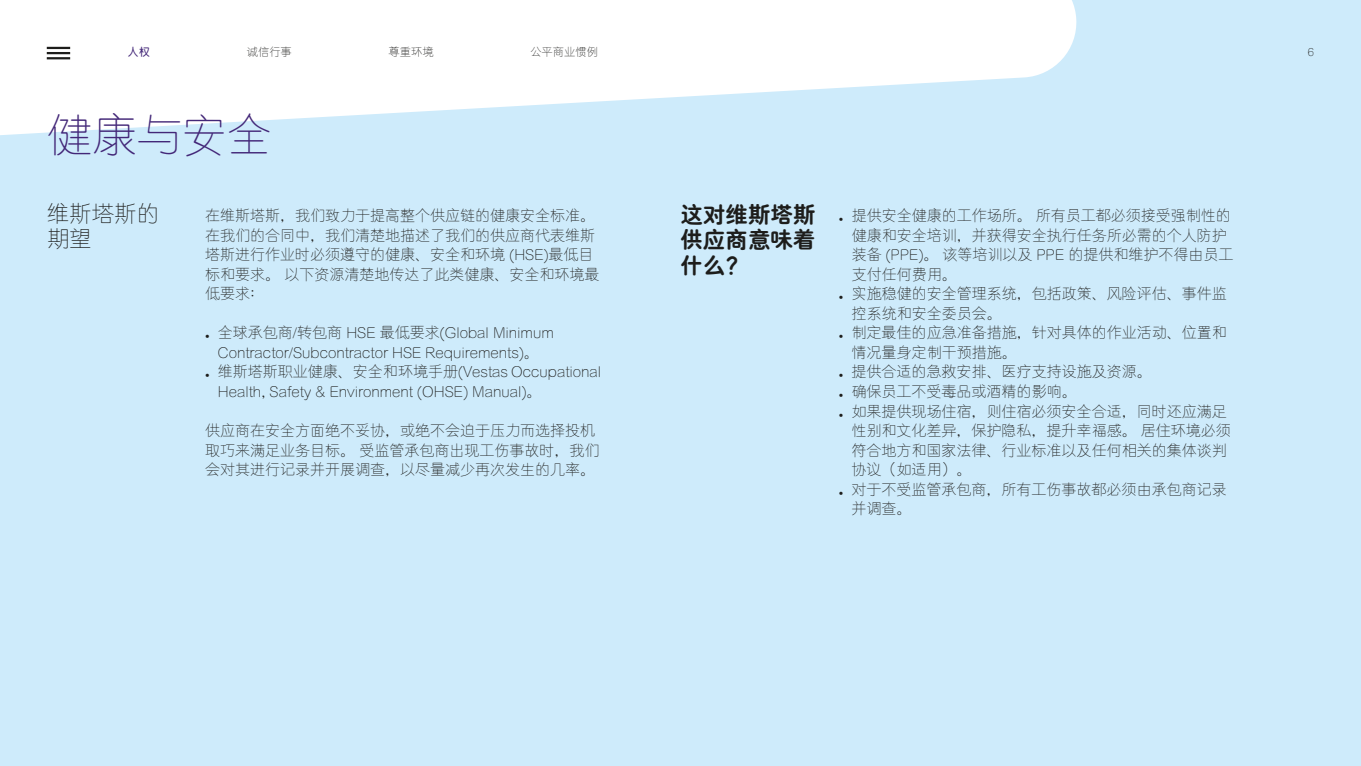
<style>
.page{position:relative;width:1361px;height:766px;background:#fff}
.page>*{position:absolute;margin:0;border:0;box-sizing:border-box;transform-origin:0 0}
.t1{font:300 45px "C Yuen GB";color:#432778}
.t2{font:800 22.5px/25.5px "C Yuen GB";color:#1d1d1b;text-align:justify}
.t3{font:300 22.5px/25.5px "C Yuen GB";color:#1d1d1b}
.t4{font:300 15px/19.5px "C Yuen GB";color:#1d1d1b}
.t5{font:300 11.25px "C Yuen GB";color:#1d1d1b}
.t6{font:600 11.25px "C Yuen GB";color:#432778}
.s1{font-weight:800}
</style>
<div class="page">
<div style="left:0;top:0;width:1361px;height:765px;background:#ceebfb"></div>
<svg style="left:0;top:0;width:1077px;height:135px;fill:#fff"></svg>
<hr style="left:47px;top:47px;width:23px;height:2px;background:#1d1d1b">
<hr style="left:47px;top:52px;width:23px;height:2px;background:#1d1d1b">
<hr style="left:47px;top:57px;width:23px;height:2px;background:#1d1d1b">
<p class="t6" style="left:128px;top:46px;width:24px">人权</p>
<p class="t5" style="left:247px;top:46px;width:46px">诚信行事</p>
<p class="t5" style="left:389px;top:46px;width:46px">尊重环境</p>
<p class="t5" style="left:530px;top:46px;width:69px">公平商业惯例</p>
<p class="t5" style="left:1308px;top:46px;width:8px">6</p>
<h1 class="t1" style="left:47px;top:111px;width:227px">健康与安全</h1>
<h2 class="t3" style="left:47px;top:201px;width:114px">维斯塔斯的期望</h2>
<p class="t4" style="left:205px;top:206px;width:396px">在维斯塔斯，我们致力于提高整个供应链的健康安全标准。在我们的合同中，我们清楚地描述了我们的供应商代表维斯塔斯进行作业时必须遵守的健康、安全和环境 (HSE)最低目标和要求。 以下资源清楚地传达了此类健康、安全和环境最低要求：</p>
<p class="t4" style="left:205px;top:323px;width:350px"><span class="s1">.</span> 全球承包商/转包商 HSE 最低要求(Global Minimum</p>
<p class="t4" style="left:218px;top:343px;width:322px">Contractor/Subcontractor HSE Requirements)。</p>
<p class="t4" style="left:205px;top:362px;width:397px"><span class="s1">.</span> 维斯塔斯职业健康、安全和环境手册(Vestas Occupational</p>
<p class="t4" style="left:218px;top:382px;width:325px">Health, Safety &amp; Environment (OHSE) Manual)。</p>
<p class="t4" style="left:205px;top:421px;width:396px">供应商在安全方面绝不妥协，或绝不会迫于压力而选择投机取巧来满足业务目标。 受监管承包商出现工伤事故时，我们会对其进行记录并开展调查，以尽量减少再次发生的几率。</p>
<h2 class="t2" style="left:680px;top:202px;width:137px">这对维斯塔斯供应商意味着什么？</h2>
<p class="t4" style="left:839px;top:206px;width:393px"><span class="s1">.</span> 提供安全健康的工作场所。 所有员工都必须接受强制性的</p>
<p class="t4" style="left:851px;top:226px;width:376px">健康和安全培训，并获得安全执行任务所必需的个人防护</p>
<p class="t4" style="left:851px;top:245px;width:383px">装备 (PPE)。 该等培训以及 PPE 的提供和维护不得由员工</p>
<p class="t4" style="left:851px;top:265px;width:106px">支付任何费用。</p>
<p class="t4" style="left:839px;top:284px;width:389px"><span class="s1">.</span> 实施稳健的安全管理系统，包括政策、风险评估、事件监</p>
<p class="t4" style="left:851px;top:304px;width:151px">控系统和安全委员会。</p>
<p class="t4" style="left:839px;top:323px;width:389px"><span class="s1">.</span> 制定最佳的应急准备措施，针对具体的作业活动、位置和</p>
<p class="t4" style="left:851px;top:343px;width:166px">情况量身定制干预措施。</p>
<p class="t4" style="left:839px;top:362px;width:314px"><span class="s1">.</span> 提供合适的急救安排、医疗支持设施及资源。</p>
<p class="t4" style="left:839px;top:382px;width:239px"><span class="s1">.</span> 确保员工不受毒品或酒精的影响。</p>
<p class="t4" style="left:839px;top:401px;width:389px"><span class="s1">.</span> 如果提供现场住宿，则住宿必须安全合适，同时还应满足</p>
<p class="t4" style="left:851px;top:421px;width:381px">性别和文化差异，保护隐私，提升幸福感。 居住环境必须</p>
<p class="t4" style="left:851px;top:440px;width:376px">符合地方和国家法律、行业标准以及任何相关的集体谈判</p>
<p class="t4" style="left:851px;top:460px;width:121px">协议（如适用）。</p>
<p class="t4" style="left:839px;top:479px;width:389px"><span class="s1">.</span> 对于不受监管承包商，所有工伤事故都必须由承包商记录</p>
<p class="t4" style="left:851px;top:499px;width:61px">并调查。</p>
</div>
